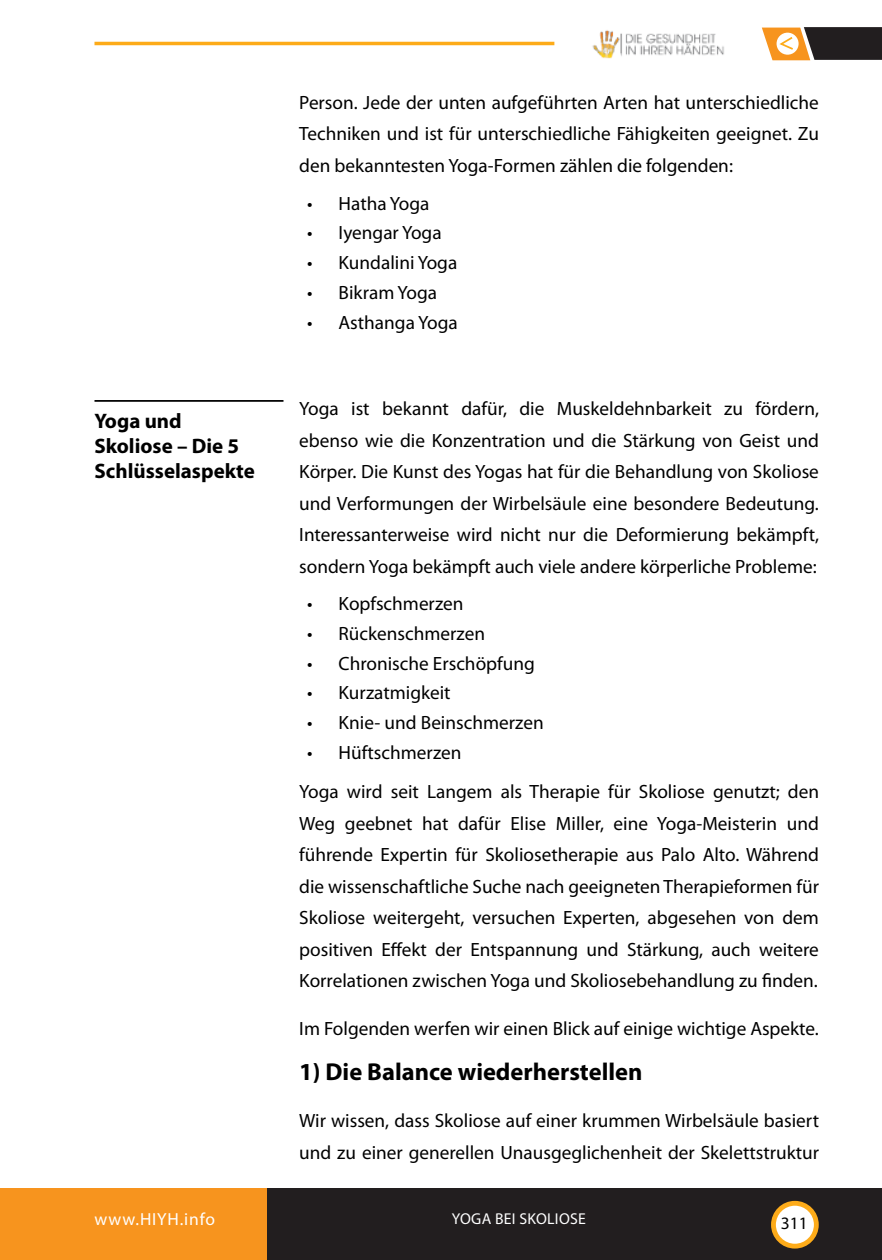
<style>
.page{position:relative;width:882px;height:1260px;background:#fff}
.page>*{position:absolute;margin:0;border:0;box-sizing:border-box;transform-origin:0 0}
.t1{font:700 24.5px "Myriad Pro";color:#000}
.t2{font:700 21px/25.2px "Myriad Pro";color:#000}
.t3{font:19.25px/31.5px "Myriad Pro";color:#000;text-align:justify}
.t4{font:17.5px "Myriad Pro";letter-spacing:.05em;color:#fff}
.t5{font:17.5px "Myriad Pro";color:#000}
.t6{font:15.75px "Myriad Pro";color:#fff}
</style>
<div class="page">
<div style="left:267px;top:1188px;width:615px;height:72px;background:#221e1f"></div>
<div style="left:0;top:1188px;width:267px;height:72px;background:#f7941e"></div>
<hr style="left:94px;top:42px;width:460px;height:3px;background:#fdab19">
<svg style="left:762px;top:27px;width:120px;height:33px;background:#775f44"></svg>
<div style="left:773px;top:1203px;width:43px;height:43px;background:#fff;border-radius:50%"></div>
<div style="left:771px;top:1201px;width:48px;height:48px;border:5px solid #fdab19;border-radius:50%"></div>
<img style="left:592px;top:30px;width:132px;height:29px">
<hr style="left:94px;top:400px;width:190px;height:2px;background:#000">
<p class="t2" style="left:94px;top:408px;width:162px">Yoga und<br>Skoliose – Die 5<br>Schlüsselaspekte</p>
<p class="t3" style="left:299px;top:86px;width:521px">Person. Jede der unten aufgeführten Arten hat unterschiedliche Techniken und ist für unterschiedliche Fähigkeiten geeignet. Zu den bekanntesten Yoga-Formen zählen die folgenden:</p>
<p class="t3" style="left:307px;top:187px;width:124px">• Hatha Yoga</p>
<p class="t3" style="left:307px;top:217px;width:136px">• Iyengar Yoga</p>
<p class="t3" style="left:307px;top:247px;width:152px">• Kundalini Yoga</p>
<p class="t3" style="left:307px;top:276px;width:132px">• Bikram Yoga</p>
<p class="t3" style="left:307px;top:306px;width:152px">• Asthanga Yoga</p>
<p class="t3" style="left:299px;top:393px;width:521px">Yoga ist bekannt dafür, die Muskeldehnbarkeit zu fördern, ebenso wie die Konzentration und die Stärkung von Geist und Körper. Die Kunst des Yogas hat für die Behandlung von Skoliose und Verformungen der Wirbelsäule eine besondere Bedeutung.<br>Interessanterweise wird nicht nur die Deformierung bekämpft, sondern Yoga bekämpft auch viele andere körperliche Probleme:</p>
<p class="t3" style="left:307px;top:588px;width:158px">• Kopfschmerzen</p>
<p class="t3" style="left:307px;top:617px;width:179px">• Rückenschmerzen</p>
<p class="t3" style="left:307px;top:647px;width:229px">• Chronische Erschöpfung</p>
<p class="t3" style="left:307px;top:677px;width:145px">• Kurzatmigkeit</p>
<p class="t3" style="left:307px;top:707px;width:238px">• Knie- und Beinschmerzen</p>
<p class="t3" style="left:299px;top:733px;width:521px;line-height:39.4px;text-indent:8px">• Hüftschmerzen<br>Yoga wird seit Langem als Therapie für Skoliose genutzt; den</p>
<p class="t3" style="left:299px;top:807px;width:521px">Weg geebnet hat dafür Elise Miller, eine Yoga-Meisterin und führende Expertin für Skoliosetherapie aus Palo Alto. Während die wissenschaftliche Suche nach geeigneten Therapieformen für Skoliose weitergeht, versuchen Experten, abgesehen von dem positiven Effekt der Entspannung und Stärkung, auch weitere Korrelationen zwischen Yoga und Skoliosebehandlung zu finden.</p>
<p class="t3" style="left:299px;top:1012px;width:521px">Im Folgenden werfen wir einen Blick auf einige wichtige Aspekte.</p>
<p class="t1" style="left:299px;top:1056px;width:345px">1) Die Balance wiederherstellen</p>
<p class="t3" style="left:299px;top:1105px;width:521px">Wir wissen, dass Skoliose auf einer krummen Wirbelsäule basiert und zu einer generellen Unausgeglichenheit der Skelettstruktur</p>
<p class="t4" style="left:94px;top:1208px;width:122px">www.HIYH.info</p>
<p class="t6" style="left:452px;top:1209px;width:20px">Yoga</p>
<p class="t6" style="left:495px;top:1209px;width:42px">bei Skoliose</p>
<p class="t5" style="left:781px;top:1212px;width:28px">311</p>
</div>
